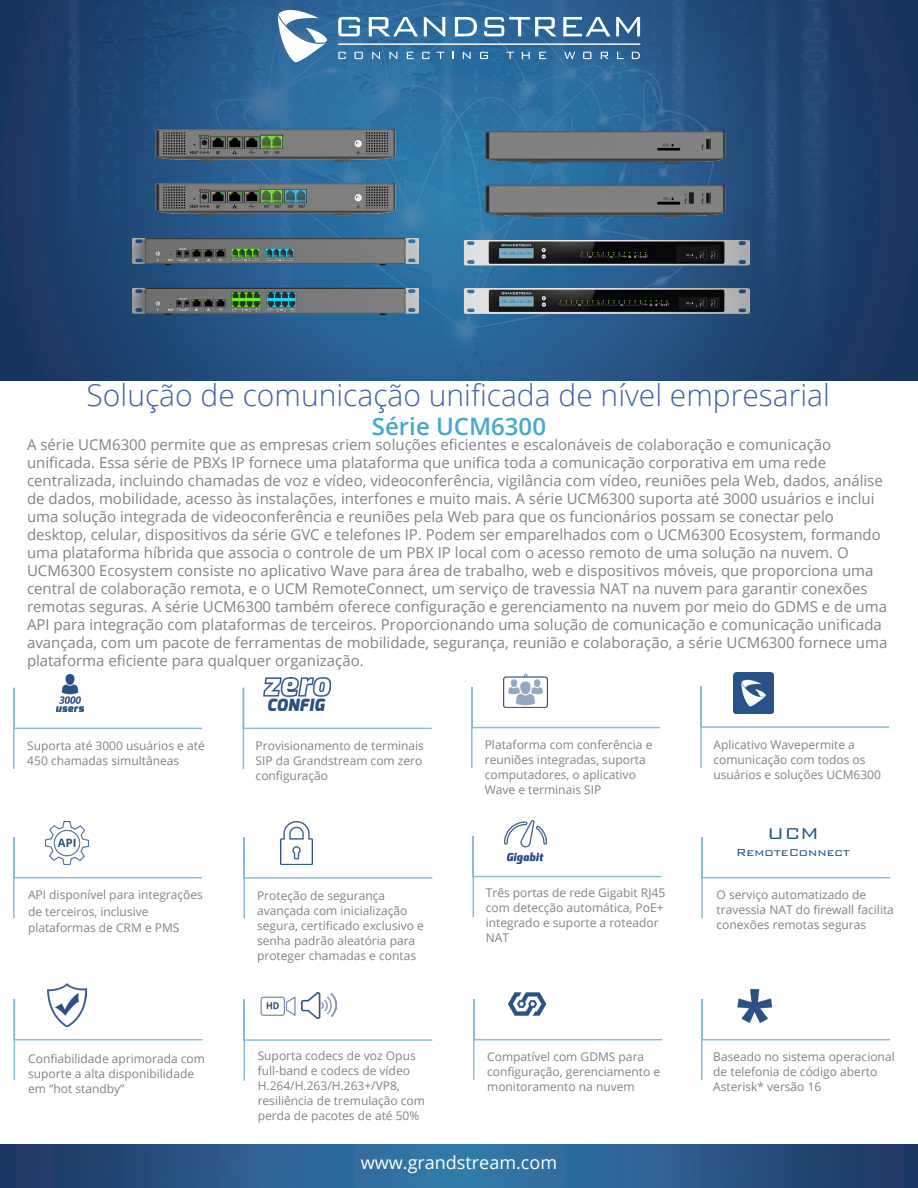
<style>
.page{position:relative;width:918px;height:1188px;background:#fff}
.page>*{position:absolute;margin:0;border:0;box-sizing:border-box;transform-origin:0 0}
.t1{font:300 30px "Open Sans";color:#3e60ac}
.t2{font:600 24px "Open Sans";color:#46a8ca}
.t3{font:300 21px "Bank Gothic BT";color:#1f5388}
.t4{font:18px "Open Sans";color:#fff}
.t5{font:15px/18px "Open Sans";color:#808285}
.t6{font:300 13.5px "Bank Gothic BT";color:#1f5388}
.t7{font:12px/15px "Open Sans";color:#808285}
</style>
<div class="page">
<img style="left:0;top:0;width:918px;height:380px">
<svg style="left:278px;top:10px;width:49px;height:52px"></svg>
<svg style="left:338px;top:17px;width:22px;height:19px"></svg>
<svg style="left:369px;top:17px;width:49px;height:19px"></svg>
<svg style="left:424px;top:17px;width:21px;height:19px"></svg>
<svg style="left:455px;top:17px;width:22px;height:19px"></svg>
<svg style="left:484px;top:17px;width:73px;height:19px"></svg>
<svg style="left:563px;top:17px;width:47px;height:19px"></svg>
<svg style="left:616px;top:17px;width:24px;height:19px"></svg>
<svg style="left:338px;top:52px;width:8px;height:7px"></svg>
<svg style="left:355px;top:52px;width:8px;height:7px"></svg>
<svg style="left:372px;top:52px;width:8px;height:7px"></svg>
<svg style="left:389px;top:52px;width:8px;height:7px"></svg>
<svg style="left:407px;top:52px;width:7px;height:7px"></svg>
<svg style="left:422px;top:52px;width:8px;height:7px"></svg>
<svg style="left:437px;top:52px;width:7px;height:7px"></svg>
<svg style="left:463px;top:52px;width:8px;height:7px"></svg>
<svg style="left:480px;top:52px;width:8px;height:7px"></svg>
<svg style="left:506px;top:52px;width:8px;height:7px"></svg>
<svg style="left:522px;top:52px;width:8px;height:7px"></svg>
<svg style="left:539px;top:52px;width:7px;height:7px"></svg>
<svg style="left:632px;top:52px;width:8px;height:7px"></svg>
<svg style="left:583px;top:52px;width:8px;height:7px"></svg>
<svg style="left:601px;top:52px;width:8px;height:7px"></svg>
<svg style="left:617px;top:52px;width:7px;height:7px"></svg>
<svg style="left:564px;top:52px;width:11px;height:7px"></svg>
<hr style="left:338px;top:44px;width:302px;height:1px;background:#fff">
<svg style="left:0;top:1145px;width:918px;height:43px;background:#295988"></svg>
<img style="left:63px;top:674px;width:14px;height:12px">
<svg style="left:13px;top:686px;width:190px;height:83px"></svg>
<img style="left:283px;top:821px;width:27px;height:15px">
<svg style="left:243px;top:836px;width:190px;height:83px"></svg>
<img style="left:49px;top:821px;width:36px;height:15px">
<svg style="left:13px;top:836px;width:190px;height:83px"></svg>
<img style="left:503px;top:675px;width:45px;height:10px">
<svg style="left:471px;top:685px;width:189px;height:84px"></svg>
<svg style="left:701px;top:837px;width:190px;height:82px"></svg>
<img style="left:506px;top:820px;width:40px;height:14px">
<svg style="left:472px;top:834px;width:190px;height:84px"></svg>
<svg style="left:242px;top:686px;width:190px;height:83px"></svg>
<img style="left:264px;top:678px;width:66px;height:32px">
<img style="left:48px;top:984px;width:38px;height:14px">
<svg style="left:13px;top:998px;width:190px;height:83px"></svg>
<img style="left:733px;top:673px;width:41px;height:12px">
<svg style="left:700px;top:685px;width:190px;height:83px"></svg>
<img style="left:750px;top:989px;width:10px;height:9px">
<svg style="left:701px;top:998px;width:189px;height:83px"></svg>
<svg style="left:473px;top:999px;width:189px;height:82px"></svg>
<img style="left:500px;top:992px;width:58px;height:34px">
<svg style="left:243px;top:998px;width:190px;height:83px"></svg>
<img style="left:302px;top:993px;width:35px;height:25px">
<img style="left:261px;top:996px;width:34px;height:28px">
<img style="left:133px;top:128px;width:286px;height:186px">
<img style="left:464px;top:131px;width:286px;height:186px">
<p class="t1" style="left:87px;top:375px;width:745px">Solução de comunicação unificada de nível empresarial</p>
<p class="t5" style="left:27px;top:436px;width:862px">A série UCM6300 permite que as empresas criem soluções eficientes e escalonáveis de colaboração e comunicação unificada. Essa série de PBXs IP fornece uma plataforma que unifica toda a comunicação corporativa em uma rede centralizada, incluindo chamadas de voz e vídeo, videoconferência, vigilância com vídeo, reuniões pela Web, dados, análise de dados, mobilidade, acesso às instalações, interfones e muito mais. A série UCM6300 suporta até 3000 usuários e inclui uma solução integrada de videoconferência e reuniões pela Web para que os funcionários possam se conectar pelo desktop, celular, dispositivos da série GVC e telefones IP. Podem ser emparelhados com o UCM6300 Ecosystem, formando uma plataforma híbrida que associa o controle de um PBX IP local com o acesso remoto de uma solução na nuvem. O UCM6300 Ecosystem consiste no aplicativo Wave para área de trabalho, web e dispositivos móveis, que proporciona uma central de colaboração remota, e o UCM RemoteConnect, um serviço de travessia NAT na nuvem para garantir conexões remotas seguras. A série UCM6300 também oferece configuração e gerenciamento na nuvem por meio do GDMS e de uma API para integração com plataformas de terceiros. Proporcionando uma solução de comunicação e comunicação unificada avançada, com um pacote de ferramentas de mobilidade, segurança, reunião e colaboração, a série UCM6300 fornece uma plataforma eficiente para qualquer organização.</p>
<p class="t2" style="left:372px;top:410px;width:176px">Série UCM6300</p>
<p class="t7" style="left:27px;top:738px;width:179px">Suporta até 3000 usuários e até<br>450 chamadas simultâneas</p>
<p class="t7" style="left:28px;top:886px;width:176px;line-height:16.5px">API disponível para integrações de terceiros, inclusive plataformas de CRM e PMS</p>
<p class="t7" style="left:28px;top:1050px;width:178px">Confiabilidade aprimorada com suporte a alta disponibilidade em “hot standby”</p>
<p class="t7" style="left:256px;top:738px;width:170px">Provisionamento de terminais<br>SIP da Grandstream com zero configuração</p>
<p class="t7" style="left:257px;top:888px;width:168px">Proteção de segurança avançada com inicialização segura, certificado exclusivo e senha padrão aleatória para proteger chamadas e contas</p>
<p class="t7" style="left:258px;top:1048px;width:169px">Suporta codecs de voz Opus full-band e codecs de vídeo<br>H.264/H.263/H.263+/VP8, resiliência de tremulação com perda de pacotes de até 50%</p>
<p class="t7" style="left:485px;top:737px;width:169px">Plataforma com conferência e reuniões integradas, suporta computadores, o aplicativo<br>Wave e terminais SIP</p>
<p class="t7" style="left:486px;top:885px;width:181px">Três portas de rede Gigabit RJ45 com detecção automática, PoE+ integrado e suporte a roteador<br>NAT</p>
<p class="t7" style="left:487px;top:1049px;width:174px">Compatível com GDMS para configuração, gerenciamento e monitoramento na nuvem</p>
<p class="t4" style="left:361px;top:1151px;width:198px">www.grandstream.com</p>
<p class="t7" style="left:713px;top:736px;width:169px">Aplicativo Wavepermite a comunicação com todos os usuários e soluções UCM6300</p>
<p class="t3" style="left:767px;top:823px;width:53px">UCM</p>
<p class="t6" style="left:736px;top:845px;width:115px">RemoteConnect</p>
<p class="t7" style="left:717px;top:887px;width:179px">O serviço automatizado de travessia NAT do firewall facilita conexões remotas seguras</p>
<p class="t7" style="left:713px;top:1049px;width:183px">Baseado no sistema operacional de telefonia de código aberto<br>Asterisk* versão 16</p>
</div>
